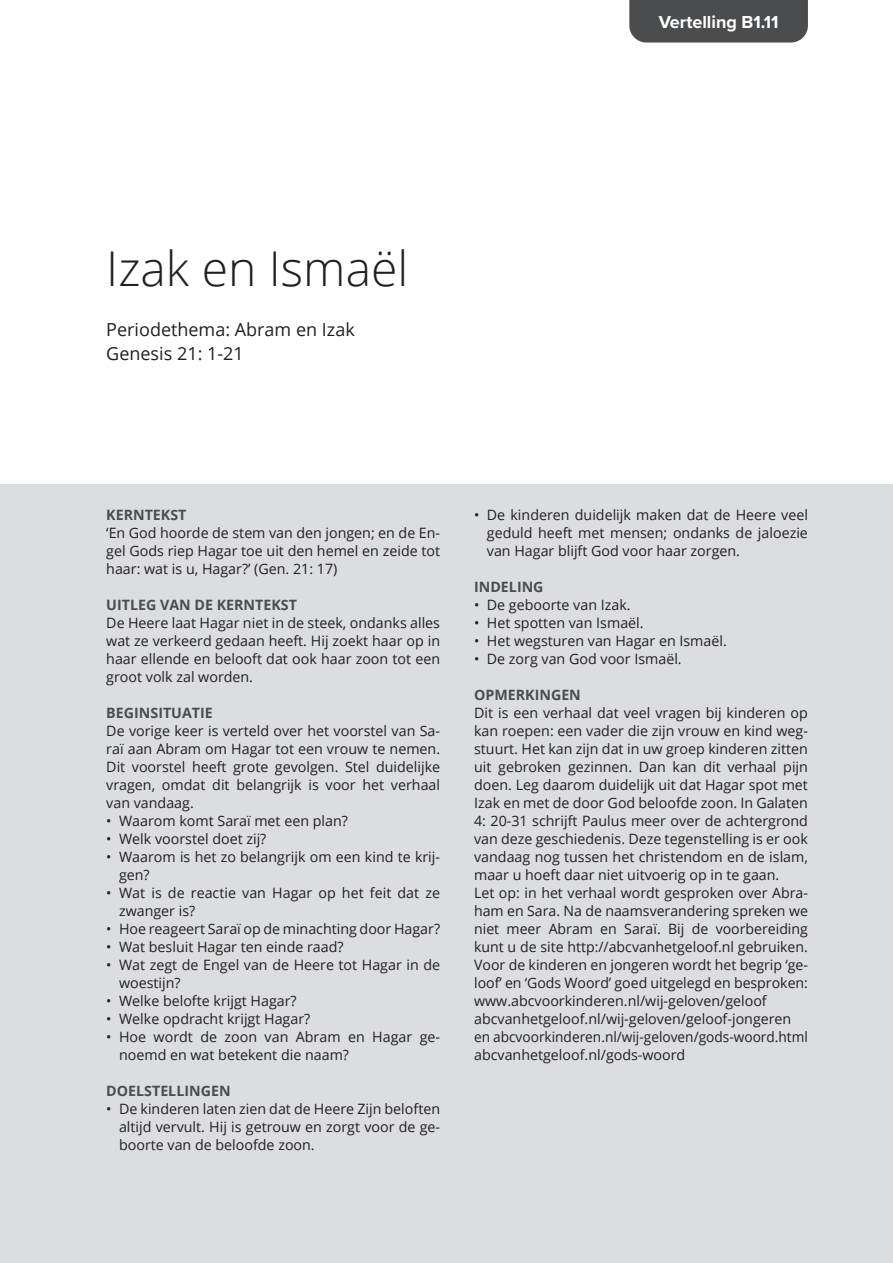
<style>
.page{position:relative;width:893px;height:1263px;background:#fff}
.page>*{position:absolute;margin:0;border:0;box-sizing:border-box;transform-origin:0 0}
.Hoofdkop{font:300 48px "Open Sans";color:#231f20}
.Onderkopje{font:18px "Open Sans";color:#231f20}
.t1{font:700 18px "Proxima Nova";color:#fff}
.Body{font:14.25px/18px "Open Sans";color:#231f20;text-align:justify}
.Tussenkop{font:700 14.25px "Open Sans";color:#4b4c4d}
.Body-2{font:14.25px "Open Sans";color:#231f20;scale:.96 1}
</style>
<div class="page">
<div style="left:0;top:484px;width:893px;height:779px;background:#dcdddf"></div>
<div style="left:629px;top:0;width:179px;height:43px;background:#4b4c4d"></div>
<p class="t1" style="left:659px;top:9px;width:121px">Vertelling B1.11</p>
<p class="Hoofdkop" style="left:106px;top:236px;width:304px">Izak en Ismaël</p>
<p class="Onderkopje" style="left:106px;top:317px;width:250px">Periodethema: Abram en Izak</p>
<p class="Onderkopje" style="left:106px;top:341px;width:139px">Genesis 21: 1-21</p>
<p class="Tussenkop" style="left:106px;top:505px;width:82px">KERNTEKST</p>
<p class="Body" style="left:106px;top:524px;width:335px">‘En God hoorde de stem van den jongen; en de En&shy;gel Gods riep Hagar toe uit den hemel en zeide tot haar: wat is u, Hagar?’ (Gen. 21: 17)</p>
<p class="Tussenkop" style="left:106px;top:595px;width:192px">UITLEG VAN DE KERNTEKST</p>
<p class="Body" style="left:106px;top:614px;width:335px">De Heere laat Hagar niet in de steek, ondanks alles wat ze verkeerd gedaan heeft. Hij zoekt haar op in haar ellende en belooft dat ook haar zoon tot een groot volk zal worden.</p>
<p class="Tussenkop" style="left:106px;top:703px;width:108px">BEGINSITUATIE</p>
<p class="Body" style="left:106px;top:722px;width:335px">De vorige keer is verteld over het voorstel van Sa&shy;raï aan Abram om Hagar tot een vrouw te nemen.<br>Dit voorstel heeft grote gevolgen. Stel duidelijke vragen, omdat dit belangrijk is voor het verhaal van vandaag.</p>
<p class="Body" style="left:106px;top:812px;width:243px">• Waarom komt Saraï met een plan?</p>
<p class="Body" style="left:106px;top:830px;width:162px">• Welk voorstel doet zij?</p>
<p class="Body" style="left:119px;top:848px;width:323px;text-indent:-13px">• Waarom is het zo belangrijk om een kind te krij&shy;gen?</p>
<p class="Body" style="left:119px;top:884px;width:323px;text-indent:-13px">• Wat is de reactie van Hagar op het feit dat ze zwanger is?</p>
<p class="Body" style="left:106px;top:920px;width:335px">• Hoe reageert Saraï op de minachting door Hagar?</p>
<p class="Body" style="left:106px;top:938px;width:239px">• Wat besluit Hagar ten einde raad?</p>
<p class="Body" style="left:119px;top:956px;width:323px;text-indent:-13px">• Wat zegt de Engel van de Heere tot Hagar in de woestijn?</p>
<p class="Body" style="left:106px;top:992px;width:192px">• Welke belofte krijgt Hagar?</p>
<p class="Body" style="left:106px;top:1010px;width:205px">• Welke opdracht krijgt Hagar?</p>
<p class="Body" style="left:119px;top:1028px;width:323px;text-indent:-13px">• Hoe wordt de zoon van Abram en Hagar ge&shy;noemd en wat betekent die naam?</p>
<p class="Tussenkop" style="left:106px;top:1081px;width:126px">DOELSTELLINGEN</p>
<p class="Body" style="left:119px;top:1100px;width:323px;text-indent:-13px">• De kinderen laten zien dat de Heere Zijn beloften altijd vervult. Hij is getrouw en zorgt voor de ge&shy;boorte van de beloofde zoon.</p>
<p class="Body" style="left:487px;top:506px;width:323px;text-indent:-13px">• De kinderen duidelijk maken dat de Heere veel geduld heeft met mensen; ondanks de jaloezie van Hagar blijft God voor haar zorgen.</p>
<p class="Tussenkop" style="left:474px;top:577px;width:71px">INDELING</p>
<p class="Body" style="left:474px;top:596px;width:158px">• De geboorte van Izak.</p>
<p class="Body" style="left:474px;top:614px;width:171px">• Het spotten van Ismaël.</p>
<p class="Body" style="left:474px;top:632px;width:254px">• Het wegsturen van Hagar en Ismaël.</p>
<p class="Body" style="left:474px;top:650px;width:209px">• De zorg van God voor Ismaël.</p>
<p class="Tussenkop" style="left:474px;top:685px;width:108px">OPMERKINGEN</p>
<p class="Body" style="left:474px;top:704px;width:335px">Dit is een verhaal dat veel vragen bij kinderen op kan roepen: een vader die zijn vrouw en kind weg&shy;stuurt. Het kan zijn dat in uw groep kinderen zitten uit gebroken gezinnen. Dan kan dit verhaal pijn doen. Leg daarom duidelijk uit dat Hagar spot met Izak en met de door God beloofde zoon. In Galaten 4: 20-31 schrijft Paulus meer over de achtergrond van deze geschiedenis. Deze tegenstelling is er ook vandaag nog tussen het christendom en de islam, maar u hoeft daar niet uitvoerig op in te gaan.</p>
<p class="Body" style="left:474px;top:884px;width:335px">Let op: in het verhaal wordt gesproken over Abra&shy;ham en Sara. Na de naamsverandering spreken we niet meer Abram en Saraï. Bij de voorbereiding kunt u de site http://abcvanhetgeloof.nl gebruiken.<br>Voor de kinderen en jongeren wordt het begrip ‘ge&shy;loof’ en ‘Gods Woord’ goed uitgelegd en besproken:</p>
<p class="Body" style="left:474px;top:992px;width:294px">www.abcvoorkinderen.nl/wij-geloven/geloof</p>
<p class="Body" style="left:474px;top:1010px;width:319px">abcvanhetgeloof.nl/wij-geloven/geloof-jongeren</p>
<p class="Body-2" style="left:474px;top:1027px;width:349px">en abcvoorkinderen.nl/wij-geloven/gods-woord.html</p>
<p class="Body" style="left:474px;top:1046px;width:213px">abcvanhetgeloof.nl/gods-woord</p>
</div>
